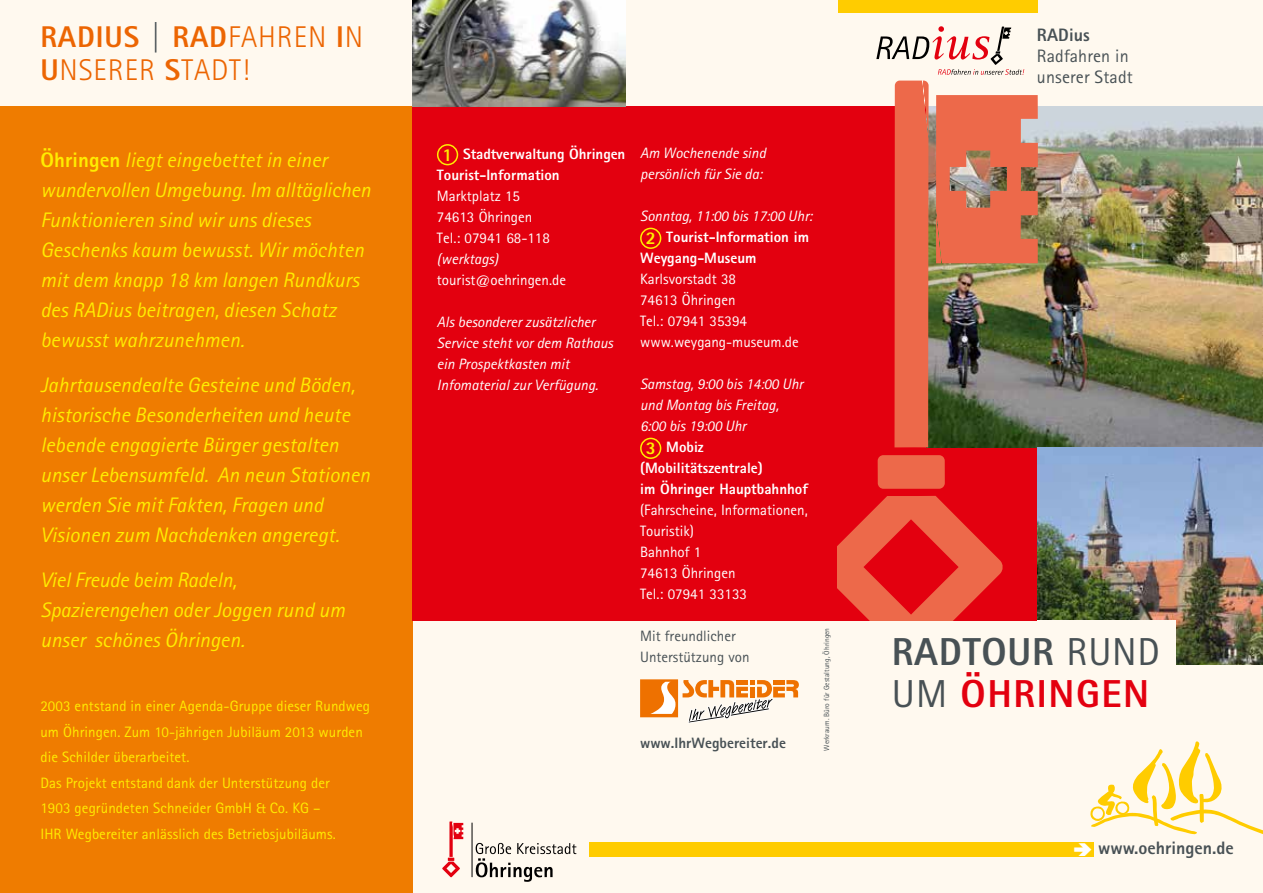
<style>
.page{position:relative;width:1263px;height:893px;background:#fff}
.page>*{position:absolute;margin:0;border:0;box-sizing:border-box;transform-origin:0 0}
.t1{font:800 39px/42px "AT Rotis Sans Serif";letter-spacing:.04em;color:#e3000f}
.t2{font:300 30px/33px "AT Rotis Sans Serif";letter-spacing:.03em;color:#ec6502}
.t3{font:italic 21px/30px "Rotis Sans Serif";letter-spacing:.005em;color:#ffed00}
.t4{font:18px/21px "Rotis Sans Serif";letter-spacing:.005em;color:#485155}
.t5{font:800 18px "Rotis Sans Serif";color:#485155}
.t6{font:15px/25.5px "Rotis Sans Serif";letter-spacing:.005em;color:#ffed00}
.t7{font:italic 15px/21px "AT Rotis Sans Serif";color:#fff}
.t8{font:15px/21px "AT Rotis Sans Serif";color:#fff}
.t9{font:800 15px/21px "AT Rotis Sans Serif";color:#fff}
.t10{font:15px/21px "AT Rotis Sans Serif";color:#485155}
.t11{font:800 15px "AT Rotis Sans Serif";color:#485155}
.t12{font:7.5px "AT Rotis Sans Serif";color:#485155}
.s1{font-weight:800}
.s2{font-weight:800;color:#485155}
.s3{font-weight:800;font-style:normal}
.s4{font-size:18px;color:#ffed00}
.s5{color:#485155}
.s6{font-weight:400;color:#485155}
</style>
<div class="page">
<div style="left:0;top:0;width:412px;height:106px;background:#fff9ef"></div>
<div style="left:412px;top:0;width:851px;height:893px;background:#fff9ef"></div>
<div style="left:0;top:106px;width:412px;height:787px;background:#ef7c00"></div>
<div style="left:412px;top:106px;width:426px;height:515px;background:#e3000f"></div>
<svg style="left:442px;top:821px;width:21px;height:56px"></svg>
<hr style="left:472px;top:823px;width:1px;height:54px;background:#000">
<svg style="left:476px;top:843px;width:100px;height:39px"></svg>
<img style="left:412px;top:0;width:213px;height:106px">
<div style="left:437px;top:144px;width:21px;height:21px;border:2px solid #ffed00;border-radius:50%"></div>
<div style="left:640px;top:228px;width:21px;height:21px;border:2px solid #ffed00;border-radius:50%"></div>
<div style="left:640px;top:438px;width:21px;height:21px;border:2px solid #ffed00;border-radius:50%"></div>
<svg style="left:640px;top:679px;width:159px;height:44px"></svg>
<img style="left:1038px;top:106px;width:225px;height:342px">
<div style="left:838px;top:0;width:199px;height:13px;background:#fc0"></div>
<svg style="left:1090px;top:741px;width:173px;height:94px"></svg>
<svg style="left:876px;top:26px;width:148px;height:49px"></svg>
<img style="left:1038px;top:448px;width:225px;height:216px">
<svg style="left:838px;top:81px;width:200px;height:540px;background:#cc473b"></svg>
<div style="left:1037px;top:621px;width:139px;height:61px;background:#fff9ef"></div>
<div style="left:589px;top:842px;width:504px;height:15px;background:#fc0"></div>
<h2 class="t2" style="left:40px;top:20px;width:324px"><span class="s1">RADIUS</span> <span class="s2">|</span> <span class="s1">RAD</span>FAHREN <span class="s1">I</span>N<br><span class="s1">U</span>NSERER <span class="s1">S</span>TADT!</h2>
<p class="t3" style="left:40px;top:145px;width:332px"><span class="s3">Öhringen</span> liegt eingebettet in einer wundervollen Umgebung. Im alltäglichen Funktionieren sind wir uns dieses Geschenks kaum bewusst. Wir möchten mit dem knapp 18 km langen Rundkurs des RADius beitragen, diesen Schatz bewusst wahrzunehmen.</p>
<p class="t3" style="left:40px;top:370px;width:331px">Jahrtausendealte Gesteine und Böden, historische Besonderheiten und heute lebende engagierte Bürger gestalten unser Lebensumfeld. An neun Stationen werden Sie mit Fakten, Fragen und Visionen zum Nachdenken angeregt.</p>
<p class="t3" style="left:40px;top:565px;width:306px">Viel Freude beim Radeln,<br>Spazierengehen oder Joggen rund um unser schönes Öhringen.</p>
<p class="t6" style="left:40px;top:693px;width:331px">2003 entstand in einer Agenda-Gruppe dieser Rundweg um Öhringen. Zum 10-jährigen Jubiläum 2013 wurden die Schilder überarbeitet.<br>Das Projekt entstand dank der Unterstützung der<br>1903 gegründeten Schneider GmbH &amp; Co. KG –<br>IHR Wegbereiter anlässlich des Betriebsjubiläums.</p>
<p class="t9" style="left:437px;top:143px;width:190px;text-indent:6px"><span class="s4">1</span> Stadtverwaltung Öhringen<br>Tourist-Information</p>
<p class="t8" style="left:437px;top:185px;width:114px">Marktplatz 15<br>74613 Öhringen<br>Tel.: 07941 68-118</p>
<p class="t7" style="left:437px;top:248px;width:63px">(werktags)</p>
<p class="t8" style="left:437px;top:269px;width:131px">tourist@oehringen.de</p>
<p class="t7" style="left:437px;top:311px;width:178px">Als besonderer zusätzlicher<br>Service steht vor dem Rathaus ein Prospektkasten mit<br>Infomaterial zur Verfügung.</p>
<p class="t7" style="left:640px;top:143px;width:127px">Am Wochenende sind persönlich für Sie da:</p>
<p class="t7" style="left:640px;top:206px;width:174px">Sonntag, 11:00 bis 17:00 Uhr:</p>
<p class="t9" style="left:646px;top:226px;width:165px"><span class="s4">2</span> Tourist-Information im</p>
<p class="t9" style="left:640px;top:247px;width:118px">Weygang-Museum</p>
<p class="t8" style="left:640px;top:268px;width:160px">Karlsvorstadt 38<br>74613 Öhringen<br>Tel.: 07941 35394 www.weygang-museum.de</p>
<p class="t7" style="left:640px;top:374px;width:165px">Samstag, 9:00 bis 14:00 Uhr</p>
<p class="t7" style="left:640px;top:395px;width:140px">und Montag bis Freitag,</p>
<p class="t7" style="left:640px;top:416px;width:108px">6:00 bis 19:00 Uhr</p>
<p class="t9" style="left:646px;top:436px;width:60px"><span class="s4">3</span> Mobiz</p>
<p class="t9" style="left:640px;top:457px;width:124px">(Mobilitätszentrale)</p>
<p class="t9" style="left:640px;top:478px;width:169px">im Öhringer Hauptbahnhof</p>
<p class="t8" style="left:640px;top:499px;width:169px">(Fahrscheine, Informationen,<br>Touristik)<br>Bahnhof 1<br>74613 Öhringen<br>Tel.: 07941 33133</p>
<p class="t10" style="left:640px;top:625px;width:111px">Mit freundlicher<br>Unterstützung von</p>
<p class="t11" style="left:640px;top:734px;width:147px">www.IhrWegbereiter.de</p>
<p class="t12" style="left:822px;top:751px;width:124px;rotate:-90deg">Werkraum. Büro für Gestaltung, Öhringen</p>
<p class="t5" style="left:1037px;top:23px;width:54px">RADius</p>
<p class="t4" style="left:1037px;top:45px;width:97px">Radfahren in unserer Stadt</p>
<h1 class="t1" style="left:892px;top:630px;width:270px"><span class="s5">RADTOUR</span> <span class="s6">RUND<br>UM</span> ÖHRINGEN</h1>
<p class="t5" style="left:1098px;top:837px;width:137px">www.oehringen.de</p>
</div>
